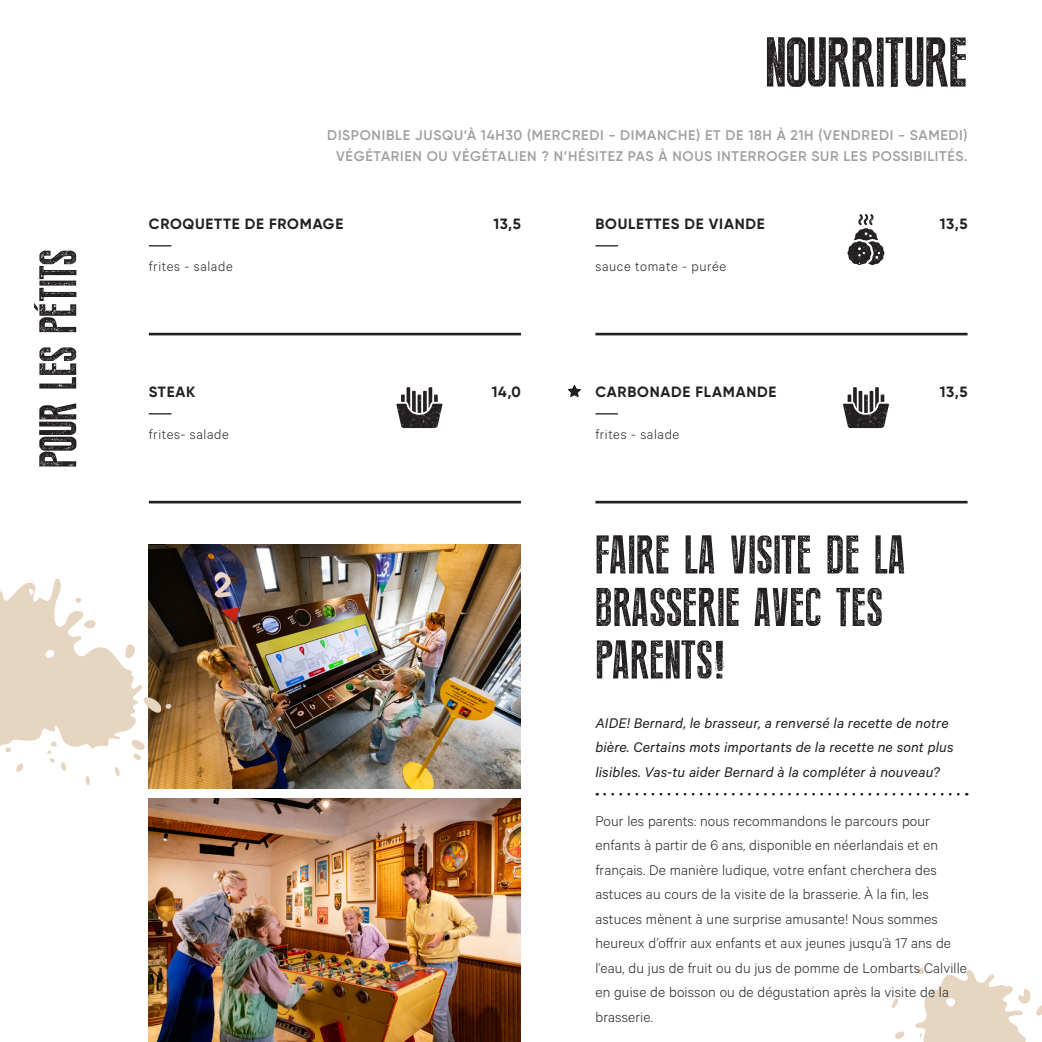
<style>
.page{position:relative;width:1042px;height:1042px;background:#fff}
.page>*{position:absolute;margin:0;border:0;box-sizing:border-box;transform-origin:0 0}
.t1{font:70px "Press Style";color:#231f20}
.t2{font:54.25px/52.5px "Press Style";letter-spacing:.01em;color:#231f20}
.t3{font:52.5px "Press Style";color:#231f20}
.t4{font:300 15.75px/24.5px "Calibre";letter-spacing:.01em;color:#231f20}
.t5{font:italic 15.75px/24.5px "Calibre";letter-spacing:.01em;color:#231f20}
.Lijst{font:700 14.88px "Gilroy";letter-spacing:.05em;color:#231f20}
.Lijst-2{font:300 14.88px "Calibre";letter-spacing:.04em;color:#231f20}
.t6{font:600 14px "Gilroy";letter-spacing:.05em;color:#9d9fa2}
</style>
<div class="page">
<svg style="left:891px;top:967px;width:151px;height:75px"></svg>
<hr style="left:149px;top:333px;width:372px;height:2px;background:#231f20">
<hr style="left:595px;top:333px;width:372px;height:2px;background:#231f20">
<hr style="left:595px;top:501px;width:372px;height:2px;background:#231f20">
<svg style="left:604px;top:793px;width:363px;height:2px"></svg>
<hr style="left:149px;top:501px;width:372px;height:2px;background:#231f20">
<svg style="left:149px;top:245px;width:22px;height:1px"></svg>
<svg style="left:595px;top:245px;width:23px;height:1px"></svg>
<svg style="left:149px;top:413px;width:22px;height:1px"></svg>
<svg style="left:595px;top:413px;width:23px;height:1px"></svg>
<svg style="left:568px;top:385px;width:13px;height:12px"></svg>
<svg style="left:396px;top:387px;width:46px;height:41px"></svg>
<svg style="left:843px;top:387px;width:46px;height:41px"></svg>
<svg style="left:847px;top:214px;width:37px;height:51px"></svg>
<img style="left:149px;top:544px;width:372px;height:244px">
<img style="left:149px;top:798px;width:372px;height:244px">
<svg style="left:0;top:564px;width:174px;height:222px"></svg>
<p class="t3" style="left:31px;top:468px;width:220px;rotate:-90deg">POUR LES PÉTITS</p>
<p class="t1" style="left:765px;top:27px;width:204px">NOURRITURE</p>
<p class="t6" style="left:327px;top:127px;width:642px">DISPONIBLE JUSQU’À 14H30 (MERCREDI - DIMANCHE) ET DE 18H À 21H (VENDREDI - SAMEDI)</p>
<p class="t6" style="left:336px;top:148px;width:633px">VÉGÉTARIEN OU VÉGÉTALIEN ? N’HÉSITEZ PAS À NOUS INTERROGER SUR LES POSSIBILITÉS.</p>
<p class="Lijst" style="left:149px;top:215px;width:196px">CROQUETTE DE FROMAGE</p>
<p class="Lijst-2" style="left:149px;top:258px;width:85px">frites - salade</p>
<p class="Lijst" style="left:149px;top:383px;width:48px">STEAK</p>
<p class="Lijst-2" style="left:149px;top:426px;width:82px">frites- salade</p>
<p class="Lijst" style="left:595px;top:215px;width:171px">BOULETTES DE VIANDE</p>
<p class="Lijst-2" style="left:595px;top:258px;width:132px">sauce tomate - purée</p>
<p class="Lijst" style="left:493px;top:215px;width:29px">13,5</p>
<p class="Lijst" style="left:940px;top:215px;width:29px">13,5</p>
<p class="Lijst" style="left:492px;top:383px;width:31px">14,0</p>
<p class="Lijst" style="left:940px;top:383px;width:29px">13,5</p>
<p class="Lijst" style="left:595px;top:383px;width:182px">CARBONADE FLAMANDE</p>
<p class="Lijst-2" style="left:595px;top:426px;width:85px">frites - salade</p>
<p class="t2" style="left:595px;top:530px;width:312px">FAIRE LA VISITE DE LA<br>BRASSERIE AVEC TES<br>PARENTS!</p>
<p class="t5" style="left:595px;top:710px;width:360px">AIDE! Bernard, le brasseur, a renversé la recette de notre bière. Certains mots importants de la recette ne sont plus lisibles. Vas-tu aider Bernard à la compléter à nouveau?</p>
<p class="t4" style="left:595px;top:807px;width:373px">Pour les parents: nous recommandons le parcours pour enfants à partir de 6 ans, disponible en néerlandais et en français. De manière ludique, votre enfant cherchera des astuces au cours de la visite de la brasserie. À la fin, les astuces mènent à une surprise amusante! Nous sommes heureux d’offrir aux enfants et aux jeunes jusqu’à 17 ans de l’eau, du jus de fruit ou du jus de pomme de Lombarts Calville en guise de boisson ou de dégustation après la visite de la brasserie.</p>
</div>
